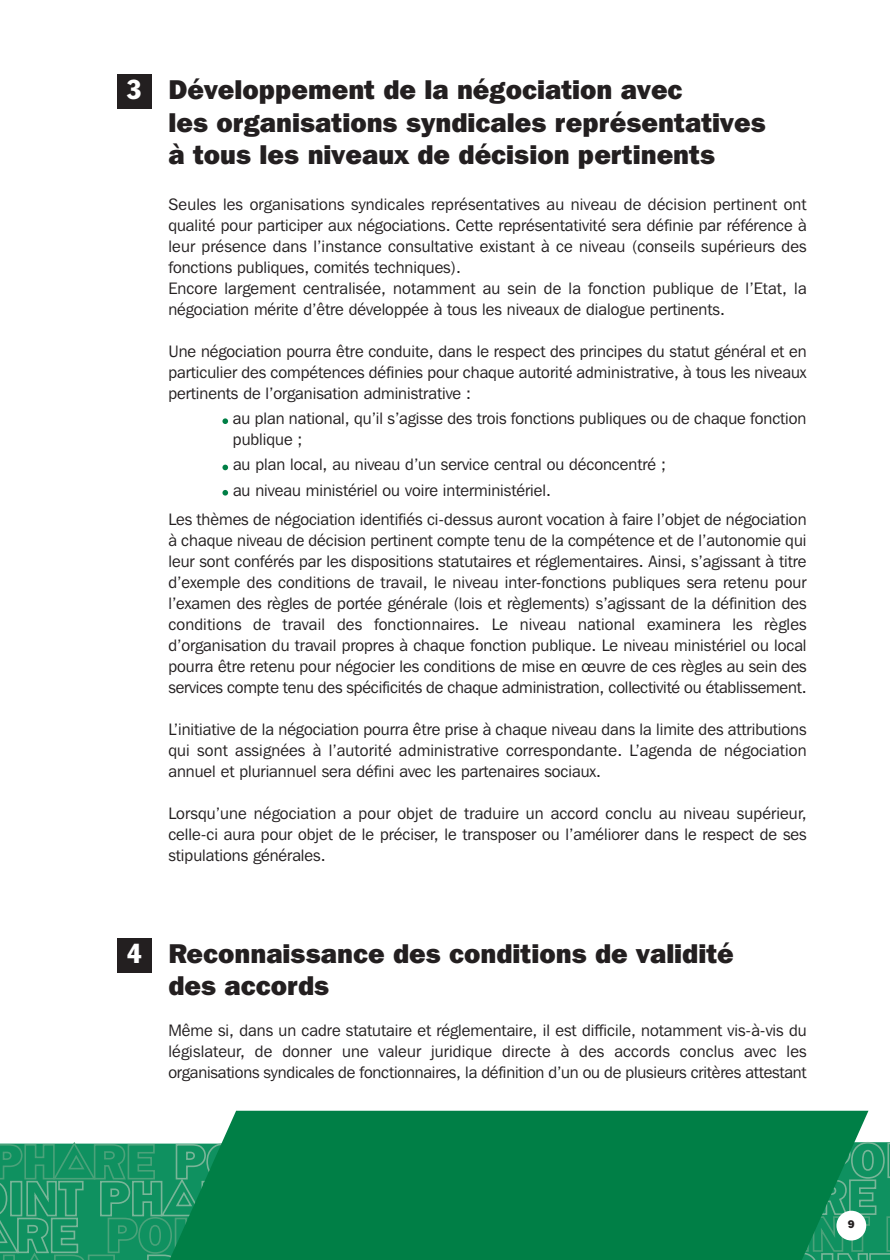
<style>
.page{position:relative;width:890px;height:1260px;background:#fff}
.page>*{position:absolute;margin:0;border:0;box-sizing:border-box;transform-origin:0 0}
.t1{font:800 27px/32.2px "Franklin Gothic IT Cby BT";color:#231f20}
.t2{font:condensed 27px "Franklin Gothic BT";color:#fff}
.t3{font:16.5px/21px "Franklin Gothic IT Cby BT";color:#231f20;text-align:justify}
.t4{font:800 11.1px "Franklin Gothic IT Cby BT";color:#231f20}
</style>
<div class="page">
<svg style="left:0;top:1142px;width:165px;height:117px;background:#22976a"></svg>
<svg style="left:669px;top:1142px;width:220px;height:118px;background:#1d9566"></svg>
<svg style="left:165px;top:1110px;width:703px;height:149px;background:#09844d"></svg>
<div style="left:836px;top:1210px;width:30px;height:30px;background:#fff;border-radius:50%"></div>
<div style="left:117px;top:75px;width:34px;height:34px;background:#231f20"></div>
<svg style="left:222px;top:490px;width:6px;height:5px"></svg>
<svg style="left:222px;top:464px;width:6px;height:6px"></svg>
<svg style="left:222px;top:418px;width:6px;height:6px"></svg>
<div style="left:117px;top:938px;width:34px;height:34px;background:#231f20"></div>
<h1 class="t2" style="left:127px;top:80px;width:17px">3</h1>
<h1 class="t1" style="left:168px;top:76px;width:599px">Développement de la négociation avec<br>les organisations syndicales représentatives à tous les niveaux de décision pertinents</h1>
<p class="t3" style="left:168px;top:195px;width:639px;text-align:left">Seules les organisations syndicales représentatives au niveau de décision pertinent ont qualité pour participer aux négociations. Cette représentativité sera définie par référence à leur présence dans l’instance consultative existant à ce niveau (conseils supérieurs des fonctions publiques, comités techniques).<br>Encore largement centralisée, notamment au sein de la fonction publique de l’Etat, la négociation mérite d’être développée à tous les niveaux de dialogue pertinents.</p>
<p class="t3" style="left:168px;top:342px;width:639px">Une négociation pourra être conduite, dans le respect des principes du statut général et en particulier des compétences définies pour chaque autorité administrative, à tous les niveaux pertinents de l’organisation administrative :</p>
<p class="t3" style="left:233px;top:409px;width:575px">au plan national, qu’il s’agisse des trois fonctions publiques ou de chaque fonction publique ;</p>
<p class="t3" style="left:233px;top:453px;width:434px;line-height:25.2px">au plan local, au niveau d’un service central ou déconcentré ; au niveau ministériel ou voire interministériel.</p>
<p class="t3" style="left:168px;top:510px;width:639px">Les thèmes de négociation identifiés ci-dessus auront vocation à faire l’objet de négociation à chaque niveau de décision pertinent compte tenu de la compétence et de l’autonomie qui leur sont conférés par les dispositions statutaires et réglementaires. Ainsi, s’agissant à titre d’exemple des conditions de travail, le niveau inter-fonctions publiques sera retenu pour l’examen des règles de portée générale (lois et règlements) s’agissant de la définition des conditions de travail des fonctionnaires. Le niveau national examinera les règles d’organisation du travail propres à chaque fonction publique. Le niveau ministériel ou local pourra être retenu pour négocier les conditions de mise en œuvre de ces règles au sein des services compte tenu des spécificités de chaque administration, collectivité ou établissement.</p>
<p class="t3" style="left:168px;top:720px;width:639px">L’initiative de la négociation pourra être prise à chaque niveau dans la limite des attributions qui sont assignées à l’autorité administrative correspondante. L’agenda de négociation annuel et pluriannuel sera défini avec les partenaires sociaux.</p>
<p class="t3" style="left:168px;top:804px;width:639px">Lorsqu’une négociation a pour objet de traduire un accord conclu au niveau supérieur, celle-ci aura pour objet de le préciser, le transposer ou l’améliorer dans le respect de ses stipulations générales.</p>
<h1 class="t2" style="left:127px;top:943px;width:17px">4</h1>
<h1 class="t1" style="left:168px;top:939px;width:567px">Reconnaissance des conditions de validité des accords</h1>
<p class="t3" style="left:168px;top:1021px;width:639px">Même si, dans un cadre statutaire et réglementaire, il est difficile, notamment vis-à-vis du législateur, de donner une valeur juridique directe à des accords conclus avec les organisations syndicales de fonctionnaires, la définition d’un ou de plusieurs critères attestant</p>
<p class="t4" style="left:847px;top:1220px;width:8px">9</p>
</div>
